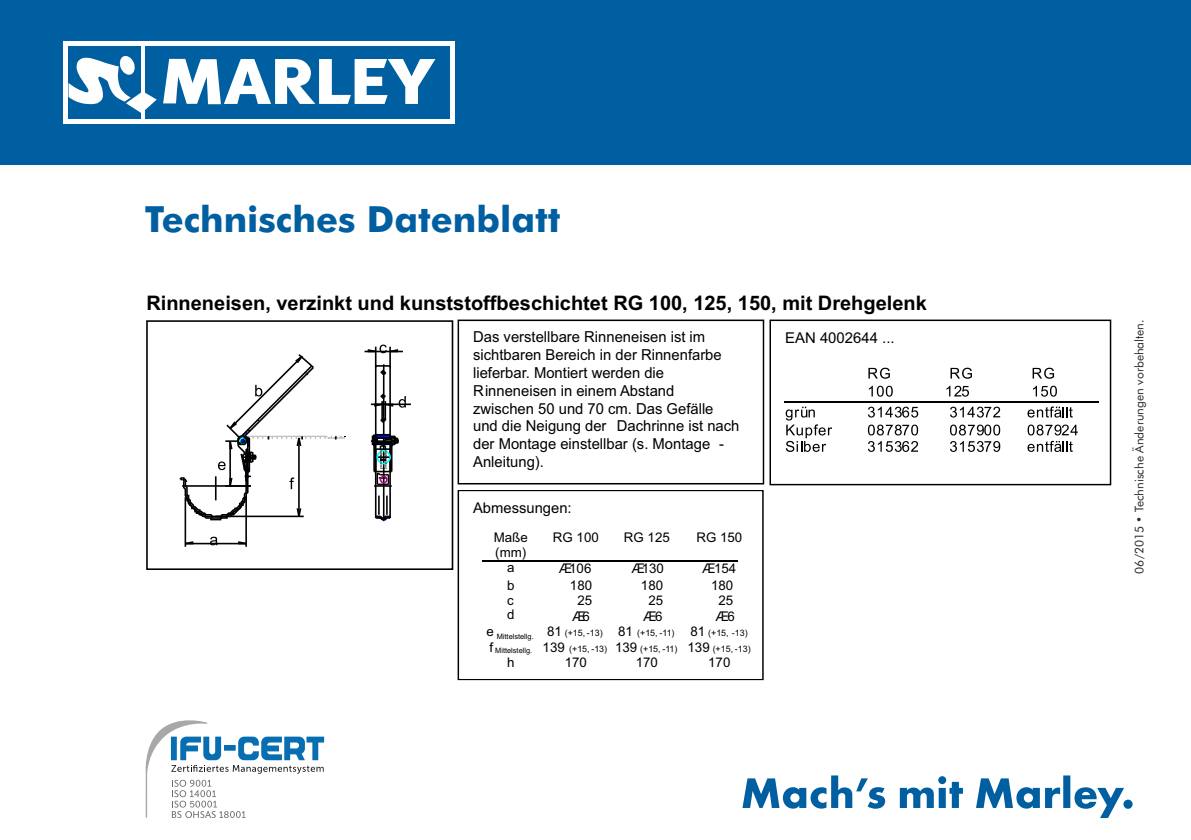
<style>
.page{position:relative;width:1191px;height:840px;background:#fff}
.page>*{position:absolute;margin:0;border:0;box-sizing:border-box;transform-origin:0 0}
.t1{font:700 36px "Futura BT";color:#005fa0}
.t2{font:700 20px "Arial";color:#000}
.t3{font:15.2px/18.2px "Arial";color:#000}
.t4{font:15px "Arial";color:#000}
.t5{font:14.8px "Arial";color:#000}
.t6{font:13.4px/14.8px "Arial";color:#000}
.t7{font:12px "Futura BT";color:#2b2a29}
.t8{font:8.8px/16.2px "Arial";color:#000;text-align:center}
.s1{font-size:13.4px}
</style>
<div class="page">
<div style="left:0;top:0;width:1191px;height:164px;background:#005fa0"></div>
<div style="left:63px;top:41px;width:392px;height:82px;background:#fff"></div>
<div style="left:146px;top:46px;width:304px;height:72px;background:#005fa0"></div>
<div style="left:68px;top:46px;width:73px;height:72px;background:#005fa0"></div>
<svg style="left:163px;top:59px;width:272px;height:45px"></svg>
<svg style="left:68px;top:55px;width:89px;height:58px"></svg>
<svg style="left:742px;top:775px;width:390px;height:42px"></svg>
<svg style="left:145px;top:720px;width:179px;height:97px"></svg>
<div style="left:146px;top:320px;width:307px;height:249px;border:2px solid #000"></div>
<hr style="left:383px;top:364px;width:1px;height:157px;background:#000">
<hr style="left:364px;top:350px;width:39px;height:2px;background:#000">
<hr style="left:371px;top:403px;width:40px;height:2px;background:#000">
<hr style="left:245px;top:497px;width:2px;height:49px;background:#000">
<hr style="left:185px;top:542px;width:61px;height:2px;background:#000">
<svg style="left:184px;top:540px;width:11px;height:5px"></svg>
<hr style="left:185px;top:497px;width:1px;height:49px;background:#000">
<svg style="left:236px;top:540px;width:11px;height:5px"></svg>
<hr style="left:375px;top:365px;width:1px;height:72px;background:#000">
<hr style="left:389px;top:365px;width:2px;height:72px;background:#000">
<hr style="left:375px;top:449px;width:1px;height:68px;background:#000">
<hr style="left:389px;top:449px;width:2px;height:68px;background:#000">
<svg style="left:375px;top:495px;width:16px;height:27px"></svg>
<svg style="left:371px;top:432px;width:28px;height:54px"></svg>
<div style="left:380px;top:475px;width:8px;height:8px;border:2px solid #b9007f;border-radius:50%"></div>
<svg style="left:180px;top:354px;width:135px;height:167px"></svg>
<svg style="left:366px;top:344px;width:34px;height:30px"></svg>
<svg style="left:372px;top:393px;width:34px;height:29px"></svg>
<svg style="left:210px;top:536px;width:8px;height:9px"></svg>
<div style="left:457px;top:319px;width:307px;height:165px;border:1px solid #000"></div>
<div style="left:769px;top:319px;width:342px;height:166px;border:1px solid #000"></div>
<svg style="left:868px;top:367px;width:22px;height:11px"></svg>
<svg style="left:950px;top:367px;width:22px;height:11px"></svg>
<svg style="left:1032px;top:367px;width:22px;height:11px"></svg>
<svg style="left:869px;top:385px;width:23px;height:11px"></svg>
<svg style="left:946px;top:385px;width:23px;height:11px"></svg>
<svg style="left:1033px;top:385px;width:24px;height:11px"></svg>
<hr style="left:783px;top:401px;width:315px;height:1px;background:#000">
<svg style="left:868px;top:406px;width:50px;height:11px"></svg>
<svg style="left:950px;top:406px;width:50px;height:11px"></svg>
<svg style="left:1027px;top:406px;width:45px;height:11px"></svg>
<svg style="left:868px;top:424px;width:50px;height:11px"></svg>
<svg style="left:950px;top:424px;width:50px;height:11px"></svg>
<svg style="left:785px;top:406px;width:47px;height:45px"></svg>
<svg style="left:868px;top:441px;width:50px;height:10px"></svg>
<svg style="left:950px;top:441px;width:50px;height:10px"></svg>
<svg style="left:1027px;top:424px;width:50px;height:27px"></svg>
<div style="left:458px;top:489px;width:305px;height:190px;border:1px solid #000"></div>
<hr style="left:482px;top:560px;width:256px;height:1px;background:#000">
<h1 class="t1" style="left:145px;top:205px;width:417px">Technisches Datenblatt</h1>
<h2 class="t2" style="left:146px;top:295px;width:782px">Rinneneisen, verzinkt und kunststoffbeschichtet RG 100, 125, 150, mit Drehgelenk</h2>
<p class="t3" style="left:473px;top:328px;width:250px">Das verstellbare Rinneneisen ist im sichtbaren Bereich in der Rinnenfarbe lieferbar. Montiert werden die Rinneneisen in einem Abstand zwischen 50 und 70 cm. Das Gefälle</p>
<p class="t3" style="left:473px;top:417px;width:268px">und die Neigung der Dachrinne ist nach der Montage einstellbar (s. Montage -<br>Anleitung).</p>
<p class="t4" style="left:785px;top:331px;width:111px">EAN 4002644 ...</p>
<p class="t5" style="left:473px;top:501px;width:100px">Abmessungen:</p>
<p class="t6" style="left:494px;top:531px;width:35px">Maße (mm)</p>
<p class="t6" style="left:553px;top:531px;width:47px">RG 100</p>
<p class="t6" style="left:624px;top:531px;width:47px">RG 125</p>
<p class="t6" style="left:696px;top:531px;width:47px">RG 150</p>
<p class="t6" style="left:507px;top:560px;width:9px">a</p>
<p class="t6" style="left:569px;top:562px;width:24px">106</p>
<p class="t6" style="left:641px;top:562px;width:24px">130</p>
<p class="t6" style="left:714px;top:562px;width:24px">154</p>
<p class="t6" style="left:507px;top:578px;width:9px">b</p>
<p class="t6" style="left:570px;top:578px;width:24px">180</p>
<p class="t6" style="left:641px;top:578px;width:24px">180</p>
<p class="t6" style="left:711px;top:578px;width:24px">180</p>
<p class="t6" style="left:507px;top:593px;width:8px">c</p>
<p class="t6" style="left:577px;top:593px;width:16px">25</p>
<p class="t6" style="left:648px;top:593px;width:16px">25</p>
<p class="t6" style="left:718px;top:593px;width:16px">25</p>
<p class="t6" style="left:507px;top:608px;width:9px">d</p>
<p class="t6" style="left:582px;top:609px;width:9px">6</p>
<p class="t6" style="left:655px;top:609px;width:9px">6</p>
<p class="t6" style="left:727px;top:609px;width:9px">6</p>
<p class="t8" style="left:486px;top:625px;width:266px"><span class="s1">e</span> <sub>Mittelstellg.</sub> <span class="s1">81</span> (+15, -13) <span class="s1">81</span> (+15, -11) <span class="s1">81</span> (+15, -13) <span class="s1">f</span> <sub>Mittelstellg.</sub> <span class="s1">139</span> (+15, -13) <span class="s1">139</span> (+15, -11) <span class="s1">139</span> (+15, -13)</p>
<p class="t6" style="left:507px;top:655px;width:9px">h</p>
<p class="t6" style="left:565px;top:655px;width:24px">170</p>
<p class="t6" style="left:636px;top:655px;width:24px">170</p>
<p class="t6" style="left:708px;top:655px;width:24px">170</p>
<p class="t7" style="left:1134px;top:573px;width:256px;rotate:-90deg">06/2015 • Technische Änderungen vorbehalten.</p>
</div>
